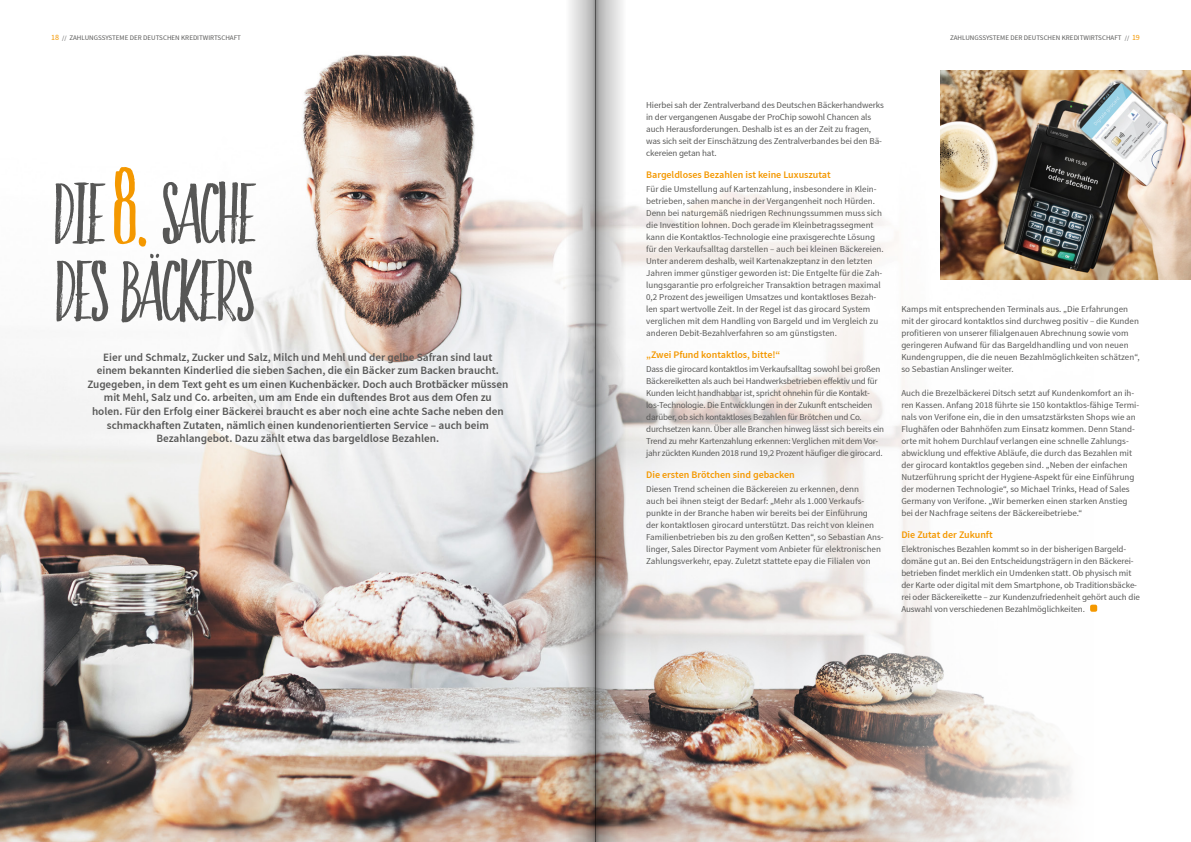
<style>
.page{position:relative;width:1191px;height:842px;background:#fff}
.page>*{position:absolute;margin:0;border:0;box-sizing:border-box;transform-origin:0 0}
.t1{font:600 11.2px/13.6px "Source Sans Pro";color:#575756;text-align:center}
.t2{font:600 10px "Source Sans Pro";color:#f49800}
.t3{font:9px/12px "Source Sans Pro";color:#575756}
.t4{font:9px/12px "Source Sans Pro";letter-spacing:-.02em;color:#575756}
.t5{font:7px "Source Sans Pro";color:#575756}
.s1{font-size:8px;color:#f49800}
.s2{font-size:6.2px}
</style>
<div class="page">
<img style="left:0;top:54px;width:1093px;height:788px">
<div style="left:1090px;top:605px;width:7px;height:7px;background:#f49800;border-radius:2px"></div>
<svg style="left:56px;top:254px;width:198px;height:68px"></svg>
<svg style="left:162px;top:181px;width:94px;height:63px"></svg>
<svg style="left:114px;top:167px;width:32px;height:80px"></svg>
<svg style="left:55px;top:182px;width:50px;height:62px"></svg>
<img style="left:940px;top:71px;width:251px;height:208px">
<svg style="left:543px;top:0;width:52px;height:842px"></svg>
<svg style="left:595px;top:0;width:53px;height:842px"></svg>
<p class="t5" style="left:51px;top:34px;width:191px"><span class="s1">18</span> <span class="s2">//</span> ZAHLUNGSSYSTEME DER DEUTSCHEN KREDITWIRTSCHAFT</p>
<p class="t1" style="left:87px;top:350px;width:422px">Eier und Schmalz, Zucker und Salz, Milch und Mehl und der gelbe Safran sind laut einem bekannten Kinderlied die sieben Sachen, die ein Bäcker zum Backen braucht.<br>Zugegeben, in dem Text geht es um einen Kuchenbäcker. Doch auch Brotbäcker müssen mit Mehl, Salz und Co. arbeiten, um am Ende ein duftendes Brot aus dem Ofen zu holen. Für den Erfolg einer Bäckerei braucht es aber noch eine achte Sache neben den schmackhaften Zutaten, nämlich einen kundenorientierten Service – auch beim Bezahlangebot. Dazu zählt etwa das bargeldlose Bezahlen.</p>
<p class="t5" style="left:950px;top:34px;width:191px">ZAHLUNGSSYSTEME DER DEUTSCHEN KREDITWIRTSCHAFT <span class="s2">//</span> <span class="s1">19</span></p>
<p class="t3" style="left:646px;top:99px;width:239px">Hierbei sah der Zentralverband des Deutschen Bäckerhandwerks in der vergangenen Ausgabe der ProChip sowohl Chancen als auch Herausforderungen. Deshalb ist es an der Zeit zu fragen, was sich seit der Einschätzung des Zentralverbandes bei den Bä&shy;ckereien getan hat.</p>
<p class="t2" style="left:646px;top:169px;width:186px">Bargeldloses Bezahlen ist keine Luxuszutat</p>
<p class="t3" style="left:646px;top:183px;width:239px">Für die Umstellung auf Kartenzahlung, insbesondere in Klein&shy;betrieben, sahen manche in der Vergangenheit noch Hürden.<br>Denn bei naturgemäß niedrigen Rechnungssummen muss sich die Investition lohnen. Doch gerade im Kleinbetragssegment kann die Kontaktlos-Technologie eine praxisgerechte Lösung für den Verkaufsalltag darstellen – auch bei kleinen Bäckereien.<br>Unter anderem deshalb, weil Kartenakzeptanz in den letzten Jahren immer günstiger geworden ist: Die Entgelte für die Zah&shy;lungsgarantie pro erfolgreicher Transaktion betragen maximal 0,2 Prozent des jeweiligen Umsatzes und kontaktloses Bezah&shy;len spart wertvolle Zeit. In der Regel ist das girocard System verglichen mit dem Handling von Bargeld und im Vergleich zu anderen Debit-Bezahlverfahren so am günstigsten.</p>
<p class="t2" style="left:646px;top:349px;width:136px">„Zwei Pfund kontaktlos, bitte!“</p>
<p class="t4" style="left:646px;top:363px;width:239px">Dass die girocard kontaktlos im Verkaufsalltag sowohl bei großen Bäckereiketten als auch bei Handwerksbetrieben effektiv und für Kunden leicht handhabbar ist, spricht ohnehin für die Kontakt&shy;los-Technologie. Die Entwicklungen in der Zukunft entscheiden darüber, ob sich kontaktloses Bezahlen für Brötchen und Co. durchsetzen kann. Über alle Branchen hinweg lässt sich bereits ein Trend zu mehr Kartenzahlung erkennen: Verglichen mit dem Vor&shy;jahr zückten Kunden 2018 rund 19,2 Prozent häufiger die girocard.</p>
<p class="t2" style="left:646px;top:469px;width:150px">Die ersten Brötchen sind gebacken</p>
<p class="t3" style="left:646px;top:483px;width:239px">Diesen Trend scheinen die Bäckereien zu erkennen, denn<br>auch bei ihnen steigt der Bedarf: „Mehr als 1.000 Verkaufs&shy;punkte in der Branche haben wir bereits bei der Einführung<br>der kontaktlosen girocard unterstützt. Das reicht von kleinen Familienbetrieben bis zu den großen Ketten“, so Sebastian Ans&shy;linger, Sales Director Payment vom Anbieter für elektronischen Zahlungsverkehr, epay. Zuletzt stattete epay die Filialen von</p>
<p class="t3" style="left:901px;top:303px;width:240px">Kamps mit entsprechenden Terminals aus. „Die Erfahrungen mit der girocard kontaktlos sind durchweg positiv – die Kunden profitieren von unserer filialgenauen Abrechnung sowie vom geringeren Aufwand für das Bargeldhandling und von neuen Kundengruppen, die die neuen Bezahlmöglichkeiten schätzen“, so Sebastian Anslinger weiter.</p>
<p class="t3" style="left:901px;top:387px;width:239px">Auch die Brezelbäckerei Ditsch setzt auf Kundenkomfort an ih&shy;ren Kassen. Anfang 2018 führte sie 150 kontaktlos-fähige Termi&shy;nals von Verifone ein, die in den umsatzstärksten Shops wie an Flughäfen oder Bahnhöfen zum Einsatz kommen. Denn Stand&shy;orte mit hohem Durchlauf verlangen eine schnelle Zahlungs&shy;abwicklung und effektive Abläufe, die durch das Bezahlen mit der girocard kontaktlos gegeben sind. „Neben der einfachen Nutzerführung spricht der Hygiene-Aspekt für eine Einführung der modernen Technologie“, so Michael Trinks, Head of Sales Germany von Verifone. „Wir bemerken einen starken Anstieg bei der Nachfrage seitens der Bäckereibetriebe.“</p>
<p class="t2" style="left:901px;top:529px;width:93px">Die Zutat der Zukunft</p>
<p class="t3" style="left:901px;top:543px;width:240px">Elektronisches Bezahlen kommt so in der bisherigen Bargeld&shy;domäne gut an. Bei den Entscheidungsträgern in den Bäckerei&shy;betrieben findet merklich ein Umdenken statt. Ob physisch mit der Karte oder digital mit dem Smartphone, ob Traditionsbäcke&shy;rei oder Bäckereikette – zur Kundenzufriedenheit gehört auch die Auswahl von verschiedenen Bezahlmöglichkeiten.</p>
</div>
